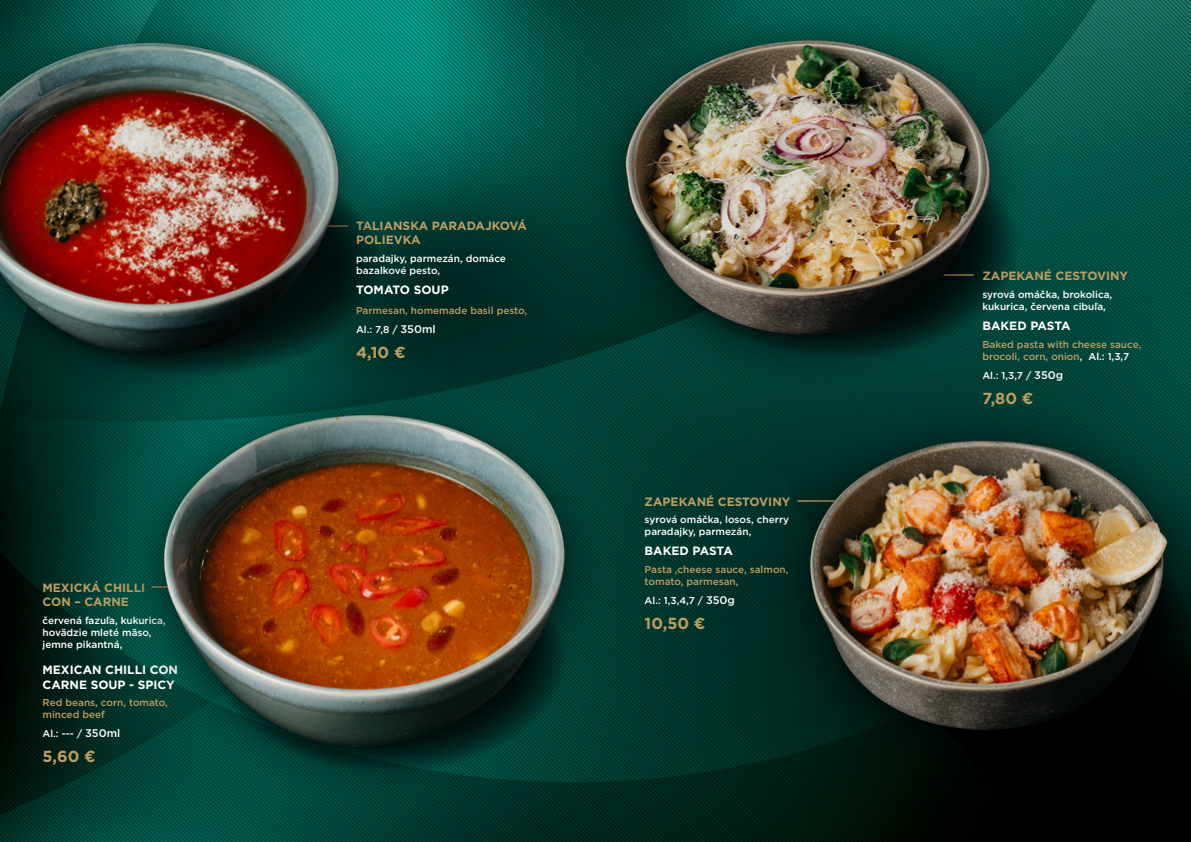
<style>
.page{position:relative;width:1191px;height:842px;background:#fff}
.page>*{position:absolute;margin:0;border:0;box-sizing:border-box;transform-origin:0 0}
.t1{font:700 16px "Gotham";color:#be9d60}
.t2{font:700 12px/14.4px "Gotham";color:#be9d60}
.t3{font:700 12px/14.4px "Gotham";color:#fff}
.t4{font:500 10px/12px "Gotham";color:#fff}
.t5{font:500 10px/12px "Gotham";color:#be9d60}
.s1{font-size:11px}
.s2{color:#fff}
.s3{font-size:11px;color:#fff}
</style>
<div class="page">
<img style="left:29px;top:0;width:1162px;height:842px">
<div style="left:0;top:265px;width:29px;height:382px;background:#001b14"></div>
<svg style="left:0;top:479px;width:83px;height:363px;background:#001e16"></svg>
<svg style="left:387px;top:70px;width:292px;height:444px;background:#00443b"></svg>
<div style="left:0;top:6px;width:387px;height:408px;background:#000;opacity:.7"></div>
<img style="left:0;top:0;width:381px;height:371px">
<div style="left:117px;top:379px;width:494px;height:425px;background:#000;opacity:.7"></div>
<img style="left:142px;top:398px;width:439px;height:361px">
<div style="left:579px;top:4px;width:457px;height:390px;background:#000;opacity:.7"></div>
<img style="left:606px;top:18px;width:400px;height:338px">
<div style="left:764px;top:405px;width:427px;height:383px;background:#000;opacity:.7"></div>
<img style="left:798px;top:401px;width:374px;height:363px">
<p class="t2" style="left:43px;top:580px;width:104px">MEXICKÁ CHILLI<br>CON – CARNE</p>
<p class="t4" style="left:43px;top:614px;width:125px">červená fazuľa, kukurica, hovädzie mleté mäso, jemne pikantná,</p>
<p class="t3" style="left:43px;top:663px;width:137px">MEXICAN CHILLI CON<br>CARNE SOUP - SPICY</p>
<p class="t5" style="left:43px;top:697px;width:127px">Red beans, corn, tomato, minced beef</p>
<p class="t4" style="left:43px;top:727px;width:79px">Al.: --- / <span class="s1">350ml</span></p>
<h1 class="t1" style="left:43px;top:746px;width:55px">5,60 €</h1>
<p class="t2" style="left:356px;top:218px;width:172px">TALIANSKA PARADAJKOVÁ<br>POLIEVKA</p>
<p class="t4" style="left:356px;top:252px;width:151px">paradajky, parmezán, domáce bazalkové pesto,</p>
<p class="t3" style="left:356px;top:282px;width:94px">TOMATO SOUP</p>
<p class="t5" style="left:356px;top:301px;width:173px;line-height:18.9px">Parmesan, homemade basil pesto,<br><span class="s2">Al.: 7,8 /</span> <span class="s3">350ml</span></p>
<h1 class="t1" style="left:356px;top:341px;width:51px">4,10 €</h1>
<p class="t2" style="left:644px;top:494px;width:147px">ZAPEKANÉ CESTOVINY</p>
<p class="t4" style="left:644px;top:514px;width:146px">syrová omáčka, losos, cherry paradajky, parmezán,</p>
<p class="t3" style="left:644px;top:544px;width:90px">BAKED PASTA</p>
<p class="t5" style="left:644px;top:563px;width:145px">Pasta ,cheese sauce, salmon, tomato, parmesan,</p>
<p class="t4" style="left:644px;top:594px;width:92px">Al.: 1,3,4,7 / <span class="s1">350g</span></p>
<h1 class="t1" style="left:644px;top:612px;width:62px">10,50 €</h1>
<p class="t2" style="left:982px;top:269px;width:147px">ZAPEKANÉ CESTOVINY</p>
<p class="t4" style="left:982px;top:288px;width:131px">syrová omáčka, brokolica, kukurica, červena cibuľa,</p>
<p class="t3" style="left:982px;top:319px;width:90px">BAKED PASTA</p>
<p class="t5" style="left:982px;top:338px;width:160px">Baked pasta with cheese sauce, brocoli, corn, onion<span class="s2">, Al.: 1,3,7</span></p>
<p class="t4" style="left:982px;top:369px;width:82px">Al.: 1,3,7 / <span class="s1">350g</span></p>
<h1 class="t1" style="left:982px;top:387px;width:52px">7,80 €</h1>
</div>
